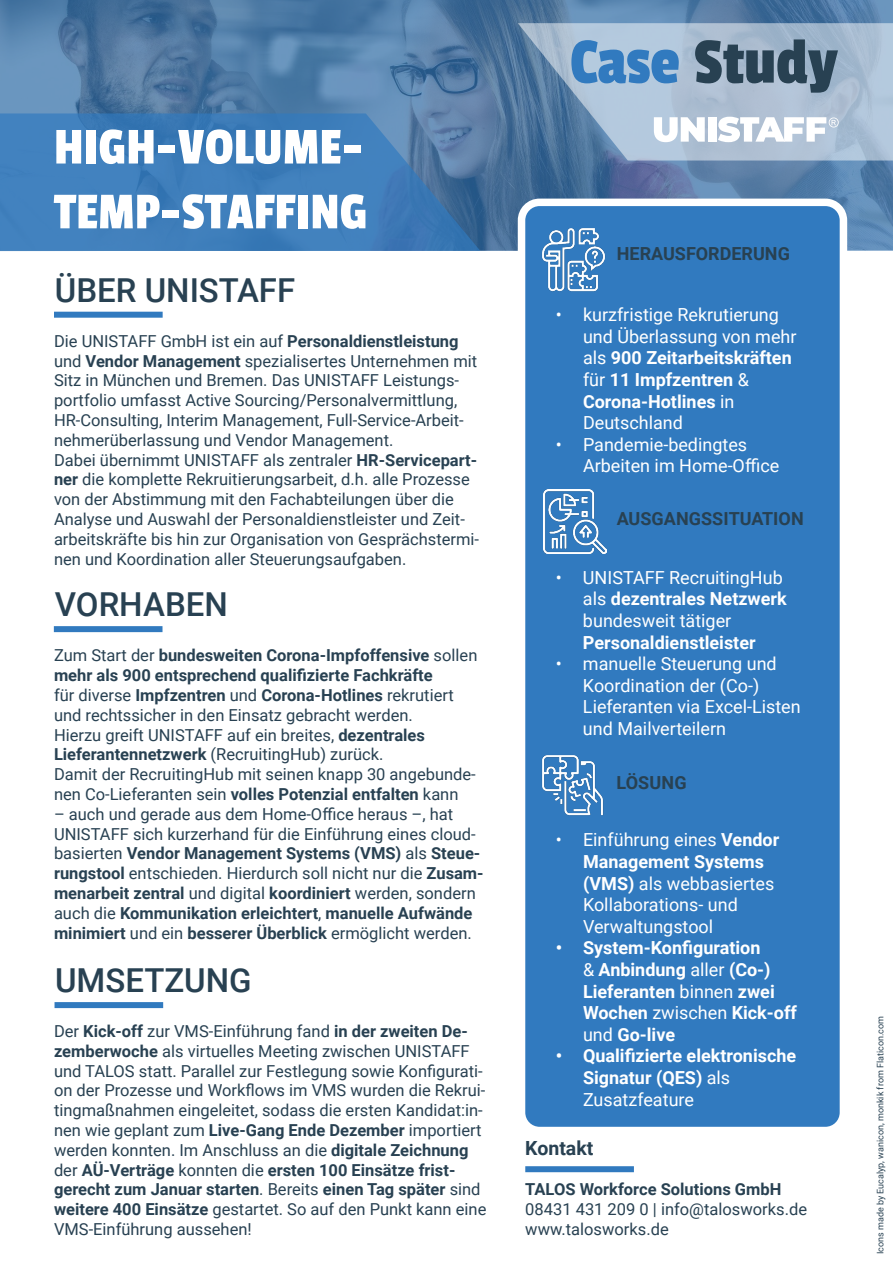
<style>
.page{position:relative;width:893px;height:1263px;background:#fff}
.page>*{position:absolute;margin:0;border:0;box-sizing:border-box;transform-origin:0 0}
.t1{font:67.5px "Passion One";color:#284152}
.t2{font:54px/64.8px "Passion One";color:#fff}
.t3{font:500 33px "Roboto";color:#284152}
.t4{font:700 19.5px "Roboto";color:#284152}
.t5{font:18px/21.6px "Roboto";color:#fff}
.t6{font:700 18px/21.6px "Roboto";color:#fff}
.t7{font:700 18px "Roboto";color:#284152}
.t8{font:16.5px/19.8px "Roboto";color:#284152}
.t9{font:700 16.5px "Roboto";color:#284152}
.t10{font:9px "Roboto";color:#284152}
.s1{font-weight:700}
.s2{color:#317abf}
.s3{font-weight:400}
</style>
<div class="page">
<img style="left:0;top:0;width:893px;height:251px">
<svg style="left:438px;top:23px;width:455px;height:138px;background:#95adc7"></svg>
<svg style="left:654px;top:117px;width:51px;height:25px"></svg>
<div style="left:708px;top:117px;width:8px;height:25px;background:#fff"></div>
<svg style="left:718px;top:117px;width:121px;height:25px"></svg>
<svg style="left:0;top:113px;width:560px;height:138px;background:#417bb3"></svg>
<div style="left:54px;top:312px;width:109px;height:6px;background:#317abf"></div>
<div style="left:521px;top:202px;width:322px;height:928px;background:#317abf;border-radius:18px"></div>
<div style="left:518px;top:199px;width:329px;height:935px;border:8px solid #fff;border-radius:18px"></div>
<img style="left:542px;top:228px;width:64px;height:63px">
<img style="left:543px;top:490px;width:64px;height:64px">
<img style="left:542px;top:755px;width:62px;height:61px">
<div style="left:55px;top:1002px;width:108px;height:6px;background:#317abf"></div>
<div style="left:54px;top:626px;width:108px;height:6px;background:#317abf"></div>
<div style="left:525px;top:1166px;width:109px;height:6px;background:#317abf"></div>
<p class="t2" style="left:54px;top:114px;width:315px">HIGH-VOLUME-<br>TEMP-STAFFING</p>
<p class="t3" style="left:55px;top:267px;width:242px">ÜBER UNISTAFF</p>
<p class="t8" style="left:54px;top:330px;width:425px">Die UNISTAFF GmbH ist ein auf <span class="s1">Personaldienstleistung </span>und <span class="s1">Vendor Management</span> spezialisertes Unternehmen mit Sitz in München und Bremen. Das UNISTAFF Leistungs&shy;portfolio umfasst Active Sourcing/Personalvermittlung, HR-Consulting, Interim Management, Full-Service-Arbeit&shy;nehmerüberlassung und Vendor Management.</p>
<p class="t8" style="left:54px;top:449px;width:427px">Dabei übernimmt UNISTAFF als zentraler <span class="s1">HR-Servicepart&shy;ner</span> die komplette Rekruitierungsarbeit, d.h. alle Prozesse von der Abstimmung mit den Fachabteilungen über die Analyse und Auswahl der Personaldienstleister und Zeit&shy;arbeitskräfte bis hin zur Organisation von Gesprächstermi&shy;nen und Koordination aller Steuerungsaufgaben.</p>
<p class="t3" style="left:55px;top:581px;width:175px">VORHABEN</p>
<p class="t8" style="left:54px;top:645px;width:425px">Zum Start der <span class="s1">bundesweiten Corona-Impfoffensive</span> sollen <span class="s1">mehr als 900 entsprechend qualifizierte Fachkräfte<br></span>für diverse <span class="s1">Impfzentren</span> und <span class="s1">Corona-Hotlines</span> rekrutiert und rechtssicher in den Einsatz gebracht werden.<br>Hierzu greift UNISTAFF auf ein breites, <span class="s1">dezentrales Lieferantennetzwerk</span> (RecruitingHub) zurück.</p>
<p class="t8" style="left:54px;top:764px;width:423px">Damit der RecruitingHub mit seinen knapp 30 angebunde&shy;nen Co-Lieferanten sein <span class="s1">volles Potenzial entfalten</span> kann</p>
<p class="t8" style="left:54px;top:803px;width:431px">– auch und gerade aus dem Home-Office heraus –, hat UNISTAFF sich kurzerhand für die Einführung eines cloud&shy;basierten <span class="s1">Vendor Management Systems (VMS)</span> als <span class="s1">Steue&shy;rungstool</span> entschieden. Hierdurch soll nicht nur die <span class="s1">Zusam&shy;menarbeit zentral</span> und digital <span class="s1">koordiniert</span> werden, sondern auch die <span class="s1">Kommunikation erleichtert</span>, <span class="s1">manuelle Aufwände minimiert</span> und ein <span class="s1">besserer Überblick</span> ermöglicht werden.</p>
<p class="t3" style="left:55px;top:957px;width:198px">UMSETZUNG</p>
<p class="t8" style="left:54px;top:1021px;width:434px">Der <span class="s1">Kick-off</span> zur VMS-Einführung fand <span class="s1">in der zweiten De&shy;zemberwoche</span> als virtuelles Meeting zwischen UNISTAFF und TALOS statt. Parallel zur Festlegung sowie Konfigurati&shy;on der Prozesse und Workflows im VMS wurden die Rekrui&shy;tingmaßnahmen eingeleitet, sodass die ersten Kandidat:in&shy;nen wie geplant zum <span class="s1">Live-Gang Ende Dezember</span> importiert werden konnten. Im Anschluss an die <span class="s1">digitale Zeichnung </span>der <span class="s1">AÜ-Verträge</span> konnten die <span class="s1">ersten 100 Einsätze frist&shy;gerecht zum Januar starten</span>. Bereits <span class="s1">einen Tag später</span> sind <span class="s1">weitere 400 Einsätze</span> gestartet. So auf den Punkt kann eine VMS-Einführung aussehen!</p>
<p class="t1" style="left:570px;top:26px;width:270px"><span class="s2">Case</span> Study</p>
<p class="t7" style="left:617px;top:241px;width:175px">HERAUSFORDERUNG</p>
<p class="t5" style="left:583px;top:303px;width:215px;text-indent:-27px">• kurzfristige Rekrutierung und Überlassung von mehr als <span class="s1">900 Zeitarbeitskräften </span>für <span class="s1">11 Impfzentren</span> &amp;<br><span class="s1">Corona-Hotlines</span> in<br>Deutschland</p>
<p class="t5" style="left:583px;top:433px;width:198px;text-indent:-27px">• Pandemie-bedingtes<br>Arbeiten im Home-Office</p>
<p class="t7" style="left:617px;top:506px;width:188px">AUSGANGSSITUATION</p>
<p class="t5" style="left:583px;top:566px;width:205px;text-indent:-27px">• UNISTAFF RecruitingHub als <span class="s1">dezentrales Netzwerk </span>bundesweit tätiger<br><span class="s1">Personaldienstleister</span></p>
<p class="t5" style="left:583px;top:652px;width:219px;text-indent:-27px">• manuelle Steuerung und<br>Koordination der (Co-)<br>Lieferanten via Excel-Listen und Mailverteilern</p>
<p class="t7" style="left:616px;top:770px;width:72px">LÖSUNG</p>
<p class="t5" style="left:583px;top:828px;width:198px;text-indent:-27px">• Einführung eines <span class="s1">Vendor<br>Management Systems (VMS)</span> als webbasiertes<br>Kollaborations- und<br>Verwaltungstool</p>
<p class="t6" style="left:583px;top:936px;width:215px;text-indent:-27px">• System-Konfiguration<br><span class="s3">&amp;</span> Anbindung <span class="s3">aller</span> (Co-)<br>Lieferanten <span class="s3">binnen</span> zwei<br>Wochen <span class="s3">zwischen</span> Kick-off <span class="s3">und</span> Go-live</p>
<p class="t6" style="left:583px;top:1044px;width:215px;text-indent:-27px">• Qualifizierte elektronische<br>Signatur (QES) <span class="s3">als<br>Zusatzfeature</span></p>
<p class="t4" style="left:525px;top:1135px;width:70px">Kontakt</p>
<p class="t9" style="left:525px;top:1178px;width:258px">TALOS Workforce Solutions GmbH</p>
<p class="t8" style="left:525px;top:1199px;width:283px">08431 431 209 0 | info@talosworks.de</p>
<p class="t8" style="left:525px;top:1218px;width:145px">www.talosworks.de</p>
<p class="t10" style="left:874px;top:1254px;width:240px;rotate:-90deg">Icons made by Eucalyp, wanicon, monkik from Flaticon.com</p>
</div>
